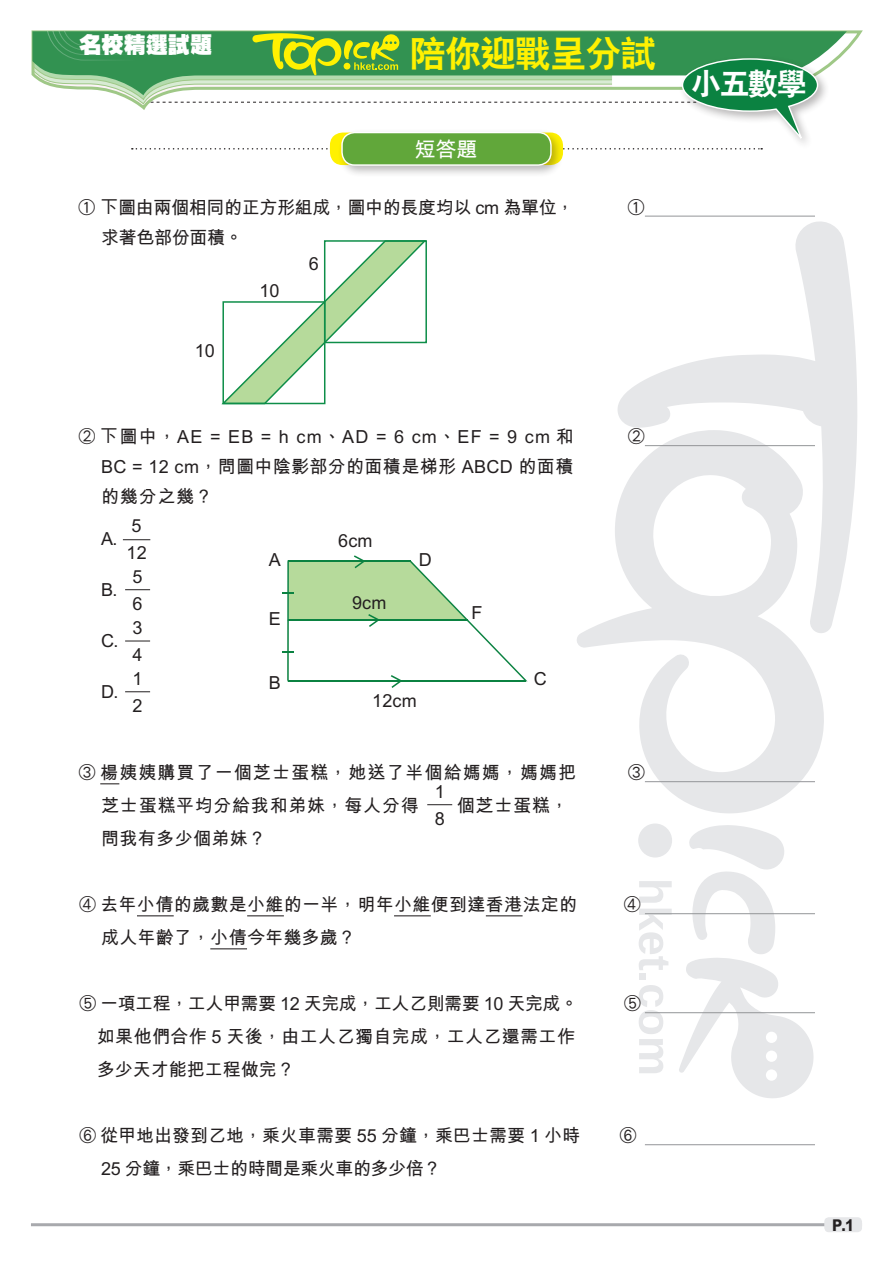
<style>
.page{position:relative;width:893px;height:1263px;background:#fff}
.page>*{position:absolute;margin:0;border:0;box-sizing:border-box;transform-origin:0 0}
.小題eq{font:36px "C Hei 2 Xbold HKSCS";letter-spacing:-.025em;color:#fff101}
.內文{font:30px "C Hei 2 Xbold HKSCS";color:#fff}
.小題{font:22.2px "C Hei Ultra Bold HKSCS";color:#fff}
.增值題et{font:21px "M Hei Bold HKSCS";color:#fff}
.Ex_Questions{font:18px/27px "M Hei Bold HKSCS";letter-spacing:.02em;color:#231f20}
.Ex_Questions-2{font:18px "M Hei Bold HKSCS";letter-spacing:-.025em;color:#231f20}
.Ex_Questions-3{font:18px "M Hei Bold HKSCS";color:#231f20}
.Ex_Questions-4{font:18px "M Hei Bold HKSCS";letter-spacing:-.02em;color:#231f20}
.Ex_Questions-5{font:18px "M Hei Bold HKSCS";letter-spacing:.07em;color:#231f20}
.Ex_Questions-6{font:18px "M Hei Bold HKSCS";letter-spacing:.06em;color:#231f20}
.Ex_Questions-7{font:18px "M Hei Bold HKSCS";letter-spacing:.04em;color:#231f20}
.t1{font:16.2px "M Hei Xbold HKSCS";color:#231f20;scale:.9 1}
</style>
<div class="page">
<svg style="left:639px;top:881px;width:33px;height:22px"></svg>
<svg style="left:639px;top:909px;width:33px;height:61px"></svg>
<div style="left:639px;top:974px;width:7px;height:6px;background:#e6e7e9"></div>
<svg style="left:639px;top:985px;width:24px;height:88px"></svg>
<div style="left:638px;top:823px;width:34px;height:34px;background:#e6e7e9;border-radius:50%"></div>
<svg style="left:679px;top:825px;width:136px;height:273px"></svg>
<svg style="left:617px;top:221px;width:240px;height:411px"></svg>
<svg style="left:577px;top:430px;width:248px;height:383px"></svg>
<svg style="left:819px;top:31px;width:28px;height:35px"></svg>
<div style="left:678px;top:54px;width:152px;height:96px;background:#231f20;opacity:.32"></div>
<svg style="left:100px;top:783px;width:19px;height:1px"></svg>
<hr style="left:137px;top:915px;width:37px;height:1px;background:#231f20">
<hr style="left:247px;top:915px;width:37px;height:1px;background:#231f20">
<hr style="left:394px;top:915px;width:37px;height:1px;background:#231f20">
<hr style="left:486px;top:915px;width:37px;height:1px;background:#231f20">
<hr style="left:210px;top:948px;width:37px;height:1px;background:#231f20">
<hr style="left:645px;top:216px;width:170px;height:1px;background:#939598">
<hr style="left:645px;top:445px;width:170px;height:1px;background:#939598">
<hr style="left:645px;top:781px;width:170px;height:1px;background:#939598">
<hr style="left:645px;top:913px;width:170px;height:1px;background:#939598">
<hr style="left:645px;top:1012px;width:170px;height:1px;background:#939598">
<hr style="left:645px;top:1144px;width:170px;height:1px;background:#939598">
<svg style="left:31px;top:30px;width:788px;height:120px"></svg>
<div style="left:330px;top:133px;width:233px;height:32px;background:#fff101;border-radius:13px"></div>
<div style="left:337px;top:128px;width:227px;height:50px;background:#231f20;opacity:.32"></div>
<div style="left:342px;top:133px;width:209px;height:32px;background:#61a73a;border-radius:13px"></div>
<div style="left:341px;top:132px;width:211px;height:34px;border:1px solid #fff;border-radius:13px"></div>
<svg style="left:123px;top:539px;width:27px;height:1px"></svg>
<svg style="left:125px;top:589px;width:25px;height:1px"></svg>
<svg style="left:427px;top:804px;width:25px;height:1px"></svg>
<svg style="left:125px;top:641px;width:25px;height:1px"></svg>
<svg style="left:125px;top:691px;width:25px;height:1px"></svg>
<svg style="left:221px;top:241px;width:206px;height:164px"></svg>
<div style="left:222px;top:301px;width:103px;height:103px;border:2px solid #0e8e49"></div>
<div style="left:324px;top:240px;width:103px;height:103px;border:2px solid #0e8e49"></div>
<svg style="left:282px;top:555px;width:245px;height:133px"></svg>
<hr style="left:31px;top:1223px;width:831px;height:3px;background:#a8a9ad">
<div style="left:824px;top:1217px;width:38px;height:15px;background:#e6e7e9;border-radius:4px"></div>
<p class="小題" style="left:79px;top:30px;width:135px">名校精選試題</p>
<p class="小題eq" style="left:410px;top:30px;width:248px">陪你迎戰呈分試</p>
<p class="增值題et" style="left:414px;top:134px;width:64px">短答題</p>
<p class="Ex_Questions-4" style="left:101px;top:194px;width:475px">下圖由兩個相同的正方形組成，圖中的長度均以 cm 為單位，</p>
<p class="Ex_Questions-4" style="left:101px;top:224px;width:143px">求著色部份面積。</p>
<p class="Ex_Questions" style="left:195px;top:336px;width:22px">10</p>
<p class="Ex_Questions" style="left:259px;top:275px;width:22px">10</p>
<p class="Ex_Questions" style="left:309px;top:249px;width:12px">6</p>
<p class="Ex_Questions-5" style="left:78px;top:424px;width:497px">② 下圖中，AE = EB = h cm、AD = 6 cm、EF = 9 cm 和</p>
<p class="Ex_Questions" style="left:627px;top:422px;width:19px">②</p>
<p class="Ex_Questions" style="left:101px;top:452px;width:474px">BC = 12 cm，問圖中陰影部分的面積是梯形 ABCD 的面積</p>
<p class="Ex_Questions" style="left:101px;top:482px;width:113px">的幾分之幾？</p>
<p class="Ex_Questions" style="left:101px;top:524px;width:18px">A.</p>
<p class="Ex_Questions" style="left:101px;top:575px;width:18px">B.</p>
<p class="Ex_Questions" style="left:101px;top:626px;width:19px">C.</p>
<p class="Ex_Questions" style="left:101px;top:677px;width:19px">D.</p>
<p class="Ex_Questions" style="left:127px;top:510px;width:22px">5<br>12</p>
<p class="Ex_Questions" style="left:133px;top:562px;width:12px">5</p>
<p class="Ex_Questions" style="left:133px;top:589px;width:12px">6</p>
<p class="Ex_Questions" style="left:338px;top:525px;width:36px">6cm</p>
<p class="Ex_Questions" style="left:269px;top:544px;width:14px">A</p>
<p class="Ex_Questions" style="left:419px;top:544px;width:14px">D</p>
<p class="Ex_Questions" style="left:352px;top:588px;width:36px">9cm</p>
<p class="Ex_Questions" style="left:471px;top:597px;width:12px">F</p>
<p class="Ex_Questions" style="left:269px;top:604px;width:14px">E</p>
<p class="Ex_Questions" style="left:133px;top:613px;width:12px">3</p>
<p class="Ex_Questions" style="left:133px;top:640px;width:12px">4</p>
<p class="Ex_Questions" style="left:133px;top:664px;width:12px">1</p>
<p class="Ex_Questions" style="left:133px;top:691px;width:12px">2</p>
<p class="Ex_Questions" style="left:534px;top:663px;width:14px">C</p>
<p class="Ex_Questions" style="left:269px;top:668px;width:14px">B</p>
<p class="Ex_Questions" style="left:372px;top:686px;width:46px">12cm</p>
<p class="Ex_Questions-6" style="left:78px;top:760px;width:500px">③ 楊姨姨購買了一個芝士蛋糕，她送了半個給媽媽，媽媽把</p>
<p class="Ex_Questions" style="left:627px;top:758px;width:19px">③</p>
<p class="Ex_Questions-7" style="left:101px;top:793px;width:319px">芝士蛋糕平均分給我和弟妹，每人分得</p>
<p class="Ex_Questions" style="left:457px;top:791px;width:113px">個芝士蛋糕，</p>
<p class="Ex_Questions" style="left:101px;top:824px;width:166px">問我有多少個弟妹？</p>
<p class="Ex_Questions" style="left:435px;top:777px;width:12px">1</p>
<p class="Ex_Questions" style="left:435px;top:804px;width:12px">8</p>
<p class="Ex_Questions" style="left:78px;top:890px;width:501px">④ 去年小倩的歲數是小維的一半，明年小維便到達香港法定的</p>
<p class="Ex_Questions" style="left:623px;top:890px;width:19px">④</p>
<p class="Ex_Questions" style="left:101px;top:923px;width:256px">成人年齡了，小倩今年幾多歲？</p>
<p class="Ex_Questions-2" style="left:78px;top:991px;width:502px">⑤ 一項工程，工人甲需要 12 天完成，工人乙則需要 10 天完成。</p>
<p class="Ex_Questions" style="left:623px;top:989px;width:19px">⑤</p>
<p class="Ex_Questions" style="left:97px;top:1022px;width:480px">如果他們合作 5 天後，由工人乙獨自完成，工人乙還需工作</p>
<p class="Ex_Questions-3" style="left:97px;top:1057px;width:199px">多少天才能把工程做完？</p>
<p class="Ex_Questions-3" style="left:78px;top:1123px;width:504px">⑥ 從甲地出發到乙地，乘火車需要 55 分鐘，乘巴士需要 1 小時</p>
<p class="Ex_Questions" style="left:618px;top:1121px;width:19px">⑥</p>
<p class="Ex_Questions-2" style="left:101px;top:1156px;width:341px">25 分鐘，乘巴士的時間是乘火車的多少倍？</p>
<p class="內文" style="left:691px;top:64px;width:117px">小五數學</p>
<p class="t1" style="left:832px;top:1214px;width:26px">P.1</p>
</div>
